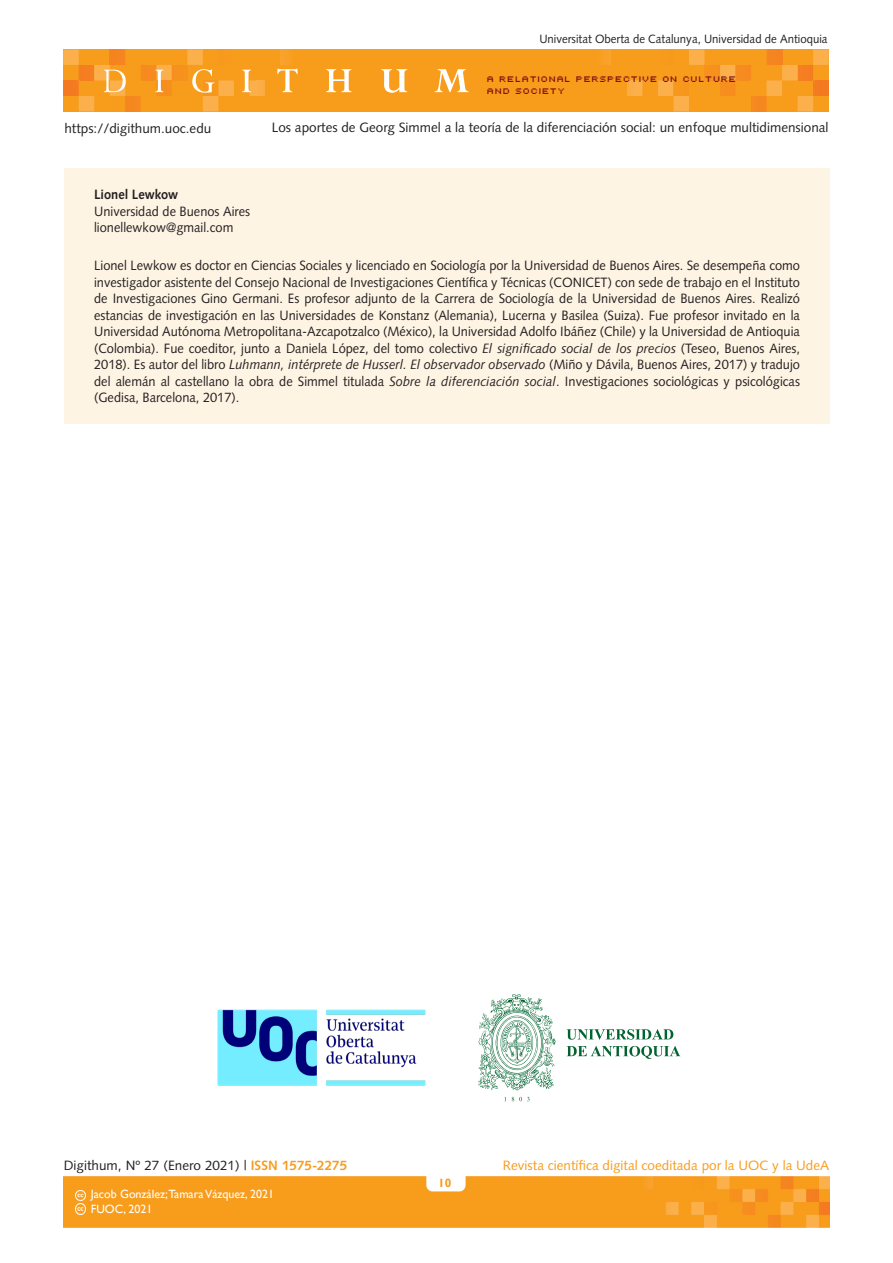
<style>
.page{position:relative;width:893px;height:1263px;background:#fff}
.page>*{position:absolute;margin:0;border:0;box-sizing:border-box;transform-origin:0 0}
._02_texto_cita{font:13.5px/16.5px "Syntax LT Std";color:#231f20;text-align:justify;scale:.95 1}
._02_texto_cita-2{font:13.5px "Syntax LT Std";color:#231f20}
.t1{font:13.5px "Syntax LT Std";color:#f89c1c}
._02_texto_cita_F{font:13.5px "Syntax LT Std";color:#231f20;scale:.95 1}
._04_sobre_autor_a{font:700 13.5px "Syntax LT Std";color:#231f20;scale:.95 1}
.t2{font:12px "Syntax LT Std";color:#231f20;scale:.95 1}
.t3{font:12px/14.4px "Gill Sans";color:#fff}
.t4{font:700 12px "Gill Sans";color:#f89c1c}
.t5{font:9px/12px "Uni 0554";color:#821316}
.s1{font-style:italic}
.s2{font-weight:700;color:#f89c1c}
</style>
<div class="page">
<div style="left:63px;top:49px;width:766px;height:62px;background:#f89c1c"></div>
<hr style="left:265px;top:49px;width:1px;height:62px;background:#faab40">
<hr style="left:266px;top:49px;width:2px;height:62px;background:#faab3f">
<hr style="left:268px;top:49px;width:1px;height:62px;background:#faaa3d">
<hr style="left:269px;top:49px;width:2px;height:62px;background:#faa93b">
<hr style="left:271px;top:49px;width:1px;height:62px;background:#faa839">
<hr style="left:272px;top:49px;width:2px;height:62px;background:#faa837">
<hr style="left:274px;top:49px;width:1px;height:62px;background:#faa736">
<hr style="left:275px;top:49px;width:2px;height:62px;background:#faa633">
<hr style="left:277px;top:49px;width:1px;height:62px;background:#f9a531">
<hr style="left:278px;top:49px;width:2px;height:62px;background:#f9a430">
<hr style="left:625px;top:49px;width:2px;height:62px;background:#faab40">
<hr style="left:624px;top:49px;width:1px;height:62px;background:#faab3f">
<hr style="left:622px;top:49px;width:2px;height:62px;background:#faaa3d">
<hr style="left:621px;top:49px;width:1px;height:62px;background:#faa93b">
<hr style="left:619px;top:49px;width:2px;height:62px;background:#faa839">
<hr style="left:618px;top:49px;width:1px;height:62px;background:#faa837">
<hr style="left:616px;top:49px;width:2px;height:62px;background:#faa736">
<hr style="left:615px;top:49px;width:1px;height:62px;background:#faa633">
<hr style="left:613px;top:49px;width:2px;height:62px;background:#f9a531">
<hr style="left:612px;top:49px;width:1px;height:62px;background:#f9a430">
<svg style="left:605px;top:49px;width:6px;height:16px"></svg>
<svg style="left:627px;top:49px;width:202px;height:62px"></svg>
<hr style="left:815px;top:80px;width:4px;height:16px;background:#f47b21">
<hr style="left:819px;top:80px;width:3px;height:16px;background:#f47a21">
<hr style="left:822px;top:80px;width:3px;height:16px;background:#f47921">
<hr style="left:825px;top:80px;width:4px;height:16px;background:#f47921">
<svg style="left:63px;top:49px;width:202px;height:62px"></svg>
<svg style="left:277px;top:49px;width:21px;height:43px"></svg>
<svg style="left:326px;top:69px;width:26px;height:23px"></svg>
<svg style="left:381px;top:69px;width:26px;height:24px"></svg>
<svg style="left:434px;top:69px;width:35px;height:23px"></svg>
<img style="left:64px;top:1177px;width:765px;height:50px">
<svg style="left:75px;top:1190px;width:11px;height:24px"></svg>
<div style="left:64px;top:168px;width:766px;height:255px;background:#fef4e4"></div>
<img style="left:217px;top:1009px;width:209px;height:77px">
<svg style="left:512px;top:1097px;width:17px;height:4px"></svg>
<svg style="left:566px;top:1029px;width:107px;height:11px"></svg>
<svg style="left:566px;top:1046px;width:114px;height:13px"></svg>
<svg style="left:478px;top:994px;width:78px;height:96px"></svg>
<p class="t2" style="left:539px;top:31px;width:305px">Universitat Oberta de Catalunya, Universidad de Antioquia</p>
<p class="_02_texto_cita-2" style="left:64px;top:121px;width:149px">https://digithum.uoc.edu</p>
<p class="t5" style="left:488px;top:72px;width:251px">A RELATIONAL PERSPECTIVE ON CULTURE<br>AND SOCIETY</p>
<p class="_02_texto_cita-2" style="left:272px;top:120px;width:558px">Los aportes de Georg Simmel a la teoría de la diferenciación social: un enfoque multidimensional</p>
<p class="_04_sobre_autor_a" style="left:94px;top:187px;width:90px">Lionel Lewkow</p>
<p class="_02_texto_cita" style="left:94px;top:203px;width:166px">Universidad de Buenos Aires</p>
<p class="_02_texto_cita_F" style="left:94px;top:220px;width:148px">lionellewkow@gmail.com</p>
<p class="_02_texto_cita" style="left:94px;top:257px;width:745px">Lionel Lewkow es doctor en Ciencias Sociales y licenciado en Sociología por la Universidad de Buenos Aires. Se desempeña como investigador asistente del Consejo Nacional de Investigaciones Científica y Técnicas (CONICET) con sede de trabajo en el Instituto de Investigaciones Gino Germani. Es profesor adjunto de la Carrera de Sociología de la Universidad de Buenos Aires. Realizó estancias de investigación en las Universidades de Konstanz (Alemania), Lucerna y Basilea (Suiza). Fue profesor invitado en la Universidad Autónoma Metropolitana-Azcapotzalco (México), la Universidad Adolfo Ibáñez (Chile) y la Universidad de Antioquia (Colombia). Fue coeditor, junto a Daniela López, del tomo colectivo <span class="s1">El significado social de los precios</span> (Teseo, Buenos Aires, 2018). Es autor del libro <span class="s1">Luhmann, intérprete de Husserl. El observador observado</span> (Miño y Dávila, Buenos Aires, 2017) y tradujo del alemán al castellano la obra de Simmel titulada <span class="s1">Sobre la diferenciación social</span>. Investigaciones sociológicas y psicológicas (Gedisa, Barcelona, 2017).</p>
<p class="_02_texto_cita-2" style="left:64px;top:1157px;width:285px">Digithum, Nº 27 (Enero 2021) | <span class="s2">ISSN 1575-2275</span></p>
<p class="t1" style="left:503px;top:1157px;width:328px">Revista científica digital coeditada por la UOC y la UdeA</p>
<p class="t3" style="left:91px;top:1187px;width:185px">Jacob González;Tamara Vázquez, 2021<br>FUOC, 2021</p>
<p class="t4" style="left:438px;top:1175px;width:15px">10</p>
</div>
